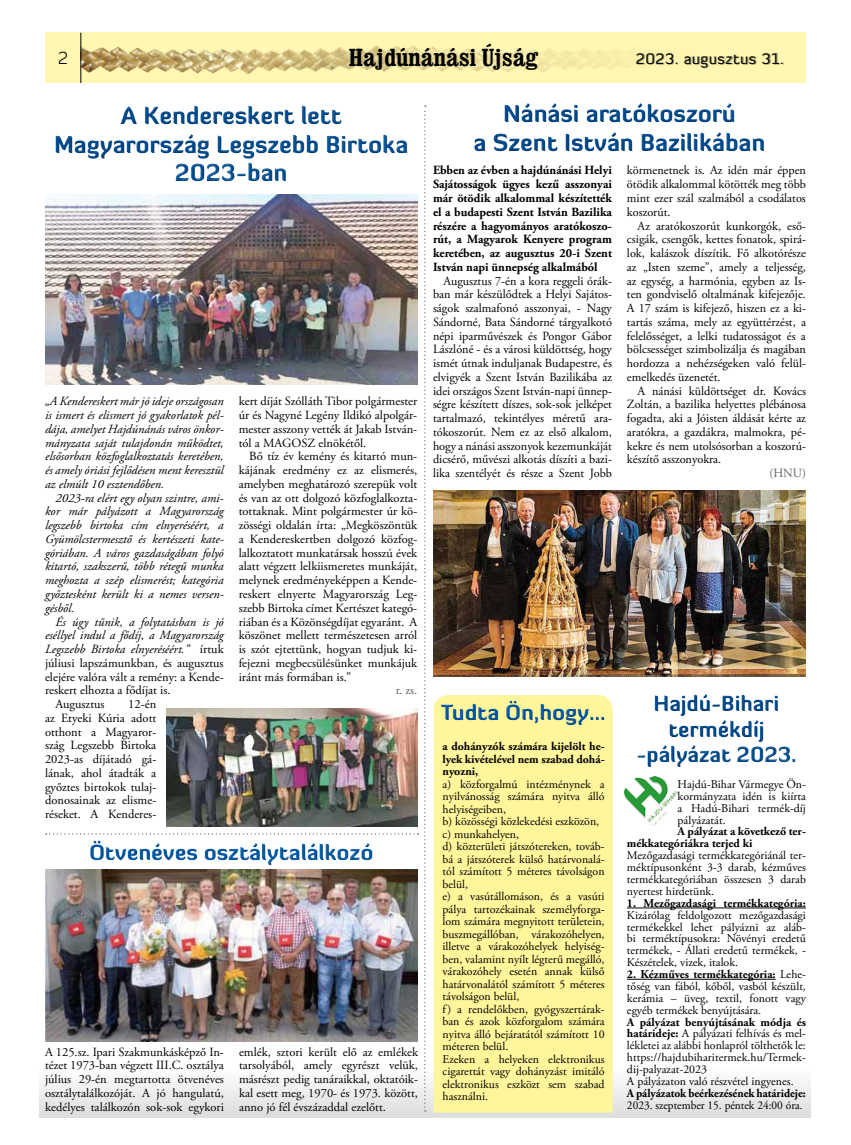
<style>
.page{position:relative;width:851px;height:1145px;background:#fff}
.page>*{position:absolute;margin:0;border:0;box-sizing:border-box;transform-origin:0 0}
.t1{font:700 condensed 25px "Clarendon";color:#000}
.t2{font:900 23.75px/28.5px "Diavlo";color:#004a8d;text-align:center}
.t3{font:900 21.25px "Diavlo";color:#0057a3}
.t4{font:900 21.25px/25.5px "Diavlo";color:#004a8d;text-align:center}
.t5{font:300 17.5px "Diavlo";color:#000}
.t6{font:15px "Diavlo";letter-spacing:.045em;color:#000}
.t7{font:12.5px/13.8px "Adobe Garamond Pro";color:#000;text-align:justify}
.t8{font:italic 12.5px/13.8px "Adobe Garamond Pro";color:#000;text-align:justify}
.t9{font:700 12.5px/13.8px "Adobe Garamond Pro";color:#000;text-align:justify}
.t10{font:12.5px "Adobe Garamond Pro";color:#5f6062}
.t11{font:11.88px/12.5px "Adobe Garamond Pro";color:#000;text-align:justify}
.t12{font:700 11.88px/12.5px "Adobe Garamond Pro";color:#000;text-align:justify}
.t13{font:700 11.88px "Adobe Garamond Pro";color:#000;scale:.96 1}
.t14{font:11.88px "Adobe Garamond Pro";color:#000;scale:.96 1}
.s1{font-style:normal}
.s2{font-weight:700}
</style>
<div class="page">
<div style="left:45px;top:33px;width:760px;height:50px;background:#fff7b2"></div>
<img style="left:81px;top:38px;width:548px;height:44px">
<hr style="left:80px;top:33px;width:1px;height:50px;background:#000">
<div style="left:637px;top:53px;width:147px;height:16px;background:#000;opacity:.5"></div>
<div style="left:40px;top:1063px;width:771px;height:54px;background:linear-gradient(to bottom,#fff,#dddede)"></div>
<div style="left:54px;top:106px;width:355px;height:78px;background:#000;opacity:.4"></div>
<div style="left:473px;top:103px;width:293px;height:50px;background:#000;opacity:.4"></div>
<svg style="left:424px;top:105px;width:2px;height:1006px"></svg>
<img style="left:45px;top:194px;width:372px;height:190px">
<img style="left:167px;top:708px;width:250px;height:118px">
<img style="left:433px;top:490px;width:372px;height:186px">
<div style="left:433px;top:695px;width:179px;height:417px;background:#fff59b"></div>
<div style="left:438px;top:698px;width:168px;height:26px;background:#fff59b"></div>
<div style="left:439px;top:700px;width:167px;height:27px;background:#000;opacity:.4"></div>
<img style="left:624px;top:777px;width:53px;height:48px">
<div style="left:636px;top:693px;width:161px;height:76px;background:#000;opacity:.4"></div>
<hr style="left:627px;top:907px;width:178px;height:1px;background:#000">
<hr style="left:627px;top:979px;width:148px;height:1px;background:#000">
<div style="left:89px;top:840px;width:285px;height:27px;background:#000;opacity:.4"></div>
<img style="left:45px;top:869px;width:372px;height:172px">
<svg style="left:46px;top:833px;width:372px;height:1px"></svg>
<h3 class="t5" style="left:58px;top:47px;width:11px">2</h3>
<h1 class="t1" style="left:349px;top:42px;width:191px">Hajdúnánási Újság</h1>
<p class="t6" style="left:636px;top:49px;width:149px">2023. augusztus 31.</p>
<h2 class="t2" style="left:54px;top:101px;width:355px">A Kendereskert lett<br>Magyarország Legszebb Birtoka<br>2023-ban</h2>
<h2 class="t2" style="left:473px;top:99px;width:293px">Nánási aratókoszorú<br>a Szent István Bazilikában</h2>
<p class="t9" style="left:433px;top:164px;width:180px">Ebben az évben a hajdúnánási Helyi Sajátosságok ügyes kezű asszonyai már ötödik alkalommal készítették el a budapesti Szent István Bazilika részére a hagyományos aratókoszo&shy;rút, a Magyarok Kenyere program keretében, az augusztus 20-i Szent István napi ünnepség alkalmából</p>
<p class="t7" style="left:433px;top:274px;width:180px;text-indent:11px">Augusztus 7-én a kora reggeli órák&shy;ban már készülődtek a Helyi Sajátos&shy;ságok szalmafonó asszonyai, - Nagy Sándorné, Bata Sándorné tárgyalkotó népi iparművészek és Pongor Gábor Lászlóné - és a városi küldöttség, hogy ismét útnak induljanak Budapestre, és elvigyék a Szent István Bazilikába az idei országos Szent István-napi ünnep&shy;ségre készített díszes, sok-sok jelképet tartalmazó, tekintélyes méretű ara&shy;tókoszorút. Nem ez az első alkalom, hogy a nánási asszonyok kezemunkáját dicsérő, művészi alkotás díszíti a bazi&shy;lika szentélyét és része a Szent Jobb</p>
<p class="t7" style="left:627px;top:164px;width:180px">körmenetnek is. Az idén már éppen ötödik alkalommal kötötték meg több mint ezer szál szalmából a csodálatos koszorút.</p>
<p class="t7" style="left:627px;top:219px;width:180px;text-indent:11px">Az aratókoszorút kunkorgók, eső&shy;csigák, csengők, kettes fonatok, spirá&shy;lok, kalászok díszítik. Fő alkotórésze az „Isten szeme”, amely a teljesség, az egység, a harmónia, egyben az Is&shy;ten gondviselő oltalmának kifejezője.<br>A 17 szám is kifejező, hiszen ez a ki&shy;tartás száma, mely az együttérzést, a felelősséget, a lelki tudatosságot és a bölcsességet szimbolizálja és magában hordozza a nehézségeken való felül&shy;emelkedés üzenetét.</p>
<p class="t7" style="left:627px;top:384px;width:180px;text-indent:11px">A nánási küldöttséget dr. Kovács Zoltán, a bazilika helyettes plébánosa fogadta, aki a Jóisten áldását kérte az aratókra, a gazdákra, malmokra, pé&shy;kekre és nem utolsósorban a koszorú&shy;készítő asszonyokra.</p>
<p class="t10" style="left:769px;top:465px;width:38px">(HNU)</p>
<p class="t8" style="left:45px;top:395px;width:180px">„A Kendereskert már jó ideje országosan is ismert és elismert jó gyakorlatok pél&shy;dája, amelyet Hajdúnánás város önkor&shy;mányzata saját tulajdonán működtet, elsősorban közfoglalkoztatás keretében, és amely óriási fejlődésen ment keresztül az elmúlt 10 esztendőben.</p>
<p class="t8" style="left:45px;top:491px;width:180px;text-indent:11px">2023-ra elért egy olyan szintre, ami&shy;kor már pályázott a Magyarország legszebb birtoka cím elnyeréséért, a Gyümölcstermesztő és kertészeti kate&shy;góriában. A város gazdaságában folyó kitartó, szakszerű, több rétegű munka meghozta a szép elismerést; kategória győztesként került ki a nemes versen&shy;gésből.</p>
<p class="t8" style="left:56px;top:615px;width:169px">És úgy tűnik, a folytatásban is jó</p>
<p class="t8" style="left:45px;top:628px;width:180px">eséllyel indul a fődíj, a Magyarország</p>
<p class="t8" style="left:45px;top:642px;width:180px">Legszebb Birtoka elnyeréséért.” <span class="s1">írtuk</span></p>
<p class="t7" style="left:45px;top:656px;width:180px">júliusi lapszámunkban, és augusztus</p>
<p class="t7" style="left:45px;top:670px;width:180px">elejére valóra vált a remény: a Kende-</p>
<p class="t7" style="left:45px;top:684px;width:127px">reskert elhozta a fődíjat is.</p>
<p class="t7" style="left:56px;top:697px;width:50px">Augusztus</p>
<p class="t7" style="left:239px;top:395px;width:180px">kert díját Szólláth Tibor polgármester úr és Nagyné Legény Ildikó alpolgár&shy;mester asszony vették át Jakab István&shy;tól a MAGOSZ elnökétől.</p>
<p class="t7" style="left:239px;top:450px;width:180px;text-indent:11px">Bő tíz év kemény és kitartó mun&shy;kájának eredmény ez az elismerés, amelyben meghatározó szerepük volt és van az ott dolgozó közfoglalkozta&shy;tottaknak. Mint polgármester úr kö&shy;zösségi oldalán írta: „Megköszöntük a Kendereskertben dolgozó közfog&shy;lalkoztatott munkatársak hosszú évek alatt végzett lelkiismeretes munkáját, melynek eredményeképpen a Kende&shy;reskert elnyerte Magyarország Leg&shy;szebb Birtoka címet Kertészet kategó&shy;riában és a Közönségdíjat egyaránt. A köszönet mellett természetesen arról is szót ejtettünk, hogyan tudjuk ki&shy;fejezni megbecsülésünket munkájuk iránt más formában is.”</p>
<p class="t10" style="left:396px;top:683px;width:23px">r. zs.</p>
<h3 class="t4" style="left:636px;top:690px;width:161px">Hajdú-Bihari termékdíj -pályázat 2023.</h3>
<p class="t11" style="left:677px;top:778px;width:130px;line-height:11.9px">Hajdú-Bihar Vármegye Ön&shy;kormányzata idén is kiírta a Hadú-Bihari termék-díj pályázatát.</p>
<p class="t12" style="left:627px;top:826px;width:180px;line-height:11.9px;text-indent:51px">A pályázat a következő ter&shy;mékkategóriákra terjed ki</p>
<p class="t11" style="left:627px;top:850px;width:180px;line-height:11.9px">Mezőgazdasági termékkategóriánál ter&shy;méktípusonként 3-3 darab, kézműves termékkategóriában összesen 3 darab nyertest hirdetünk.</p>
<p class="t12" style="left:627px;top:897px;width:180px">1. Mezőgazdasági termékkategória:</p>
<p class="t11" style="left:627px;top:909px;width:180px;line-height:11.9px">Kizárólag feldolgozott mezőgazdasági termékekkel lehet pályázni az aláb&shy;bi terméktípusokra: Növényi eredetű termékek, - Állati eredetű termékek, - Készételek, vizek, italok.</p>
<p class="t11" style="left:627px;top:968px;width:180px;line-height:11.9px"><span class="s2">2. Kézműves termékkategória:</span> Lehe&shy;tőség van fából, kőből, vasból készült, kerámia – üveg, textil, fonott vagy egyéb termékek benyújtására.</p>
<p class="t11" style="left:627px;top:1016px;width:180px;line-height:11.9px;text-align:left"><span class="s2">A pályázat benyújtásának módja és határideje:</span> A pályázati felhívás és mel&shy;lékletei az alábbi honlapról tölthetők le: https://hajdubiharitermek.hu/Termek&shy;dij-palyazat-2023<br>A pályázaton való részvétel ingyenes.</p>
<p class="t13" style="left:627px;top:1086px;width:188px">A pályázatok beérkezésének határideje:</p>
<p class="t14" style="left:627px;top:1097px;width:184px">2023. szeptember 15. péntek 24:00 óra.</p>
<p class="t7" style="left:45px;top:697px;width:113px;text-indent:83px">12-én az Etyeki Kúria adott otthont a Magyaror&shy;szág Legszebb Birtoka 2023-as díjátadó gá&shy;lának, ahol átadták a győztes birtokok tulaj&shy;donosainak az elisme&shy;réseket. A Kenderes-</p>
<h3 class="t3" style="left:441px;top:698px;width:166px">Tudta Ön,hogy…</h3>
<p class="t12" style="left:442px;top:740px;width:163px">a dohányzók számára kijelölt he&shy;lyek kivételével nem szabad dohá&shy;nyozni,</p>
<p class="t11" style="left:442px;top:778px;width:163px;text-align:left">a) közforgalmú intézménynek a nyilvánosság számára nyitva álló helyiségeiben,<br>b) közösségi közlekedési eszközön, c) munkahelyen,<br>d) közterületi játszótereken, továb&shy;bá a játszóterek külső határvonalá&shy;tól számított 5 méteres távolságon belül,<br>e) a vasútállomáson, és a vasúti pálya tartozékainak személyforga&shy;lom számára megnyitott területein, buszmegállóban, várakozóhelyen, illetve a várakozóhelyek helyiség&shy;ben, valamint nyílt légterű megálló, várakozóhely esetén annak külső határvonalától számított 5 méteres távolságon belül,<br>f) a rendelőkben, gyógyszertárak&shy;ban és azok közforgalom számára nyitva álló bejáratától számított 10 méteren belül.<br>Ezeken a helyeken elektronikus cigarettát vagy dohányzást imitáló elektronikus eszközt sem szabad használni.</p>
<h3 class="t3" style="left:89px;top:838px;width:286px">Ötvenéves osztálytalálkozó</h3>
<p class="t7" style="left:45px;top:1045px;width:180px">A 125.sz. Ipari Szakmunkásképző In&shy;tézet 1973-ban végzett III.C. osztálya július 29-én megtartotta ötvenéves osztálytalálkozóját. A jó hangulatú, kedélyes találkozón sok-sok egykori</p>
<p class="t7" style="left:239px;top:1045px;width:180px">emlék, sztori került elő az emlékek tarsolyából, amely egyrészt velük, másrészt pedig tanáraikkal, oktatóik&shy;kal esett meg, 1970- és 1973. között, anno jó fél évszázaddal ezelőtt.</p>
</div>
